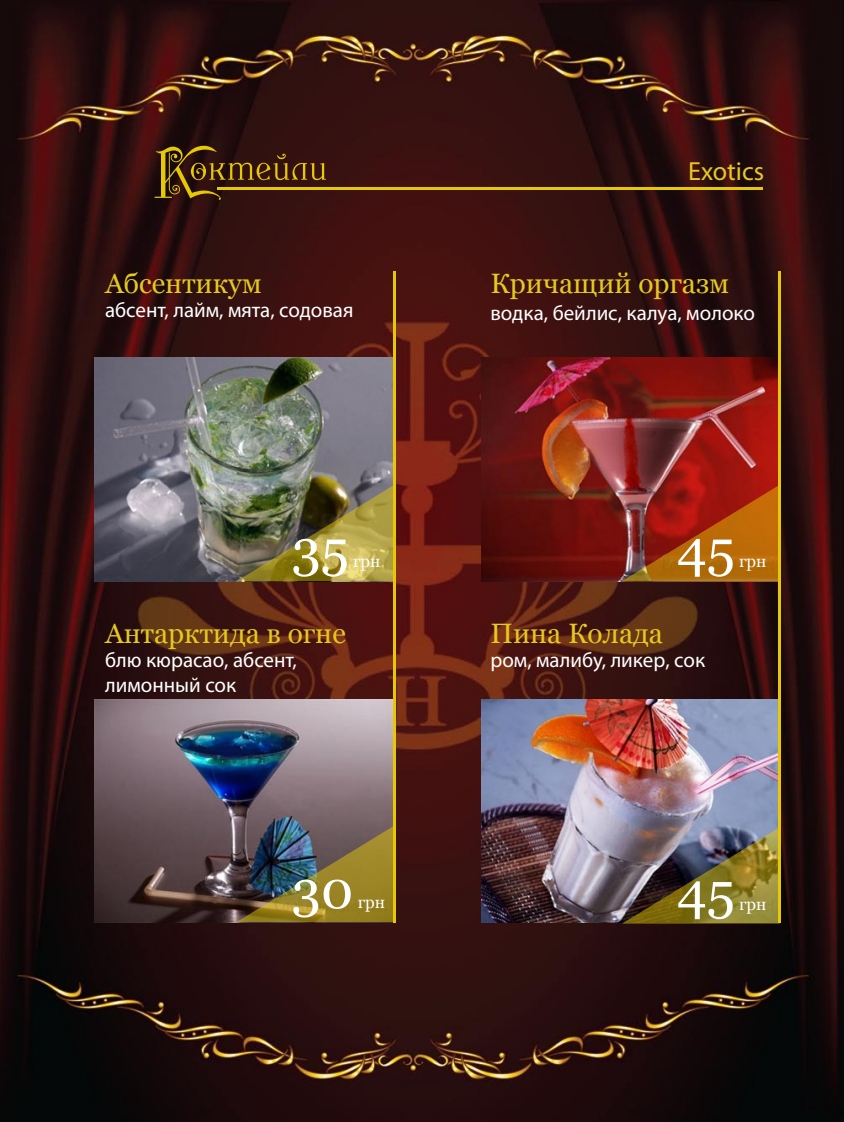
<style>
.page{position:relative;width:844px;height:1122px;background:#fff}
.page>*{position:absolute;margin:0;border:0;box-sizing:border-box;transform-origin:0 0}
.t1{font:59.5px "P22 Kilkenny Initial Cap";color:#e7c903}
.t2{font:52.85px "Georgia";color:#fff}
.t3{font:28px "Georgia";color:#e5c91f}
.t4{font:26.25px "Myriad Pro";color:#e6c91e}
.t5{font:21px/25.2px "Myriad Pro";color:#fff}
.t6{font:16.8px "Georgia";color:#fff}
</style>
<div class="page">
<img style="left:0;top:0;width:843px;height:1121px">
<hr style="left:217px;top:187px;width:546px;height:3px;background:#e7c903">
<img style="left:95px;top:358px;width:298px;height:223px">
<img style="left:236px;top:484px;width:157px;height:97px">
<img style="left:482px;top:358px;width:296px;height:223px">
<img style="left:621px;top:484px;width:157px;height:97px">
<img style="left:95px;top:699px;width:298px;height:223px">
<img style="left:236px;top:825px;width:157px;height:96px">
<img style="left:482px;top:699px;width:296px;height:223px">
<img style="left:621px;top:826px;width:158px;height:97px">
<hr style="left:393px;top:271px;width:2px;height:651px;background:#e7c903">
<hr style="left:778px;top:271px;width:2px;height:651px;background:#e7c903">
<h1 class="t1" style="left:154px;top:136px;width:175px">Коктейли</h1>
<p class="t4" style="left:688px;top:154px;width:78px">Exotics</p>
<h3 class="t3" style="left:105px;top:267px;width:158px">Абсентикум</h3>
<p class="t5" style="left:105px;top:297px;width:250px">абсент, лайм, мята, содовая</p>
<h3 class="t3" style="left:490px;top:267px;width:240px">Кричащий оргазм</h3>
<p class="t5" style="left:490px;top:300px;width:266px">водка, бейлис, калуа, молоко</p>
<h2 class="t2" style="left:291px;top:519px;width:59px">35</h2>
<p class="t6" style="left:353px;top:551px;width:29px">грн</p>
<h2 class="t2" style="left:677px;top:519px;width:59px">45</h2>
<p class="t6" style="left:739px;top:551px;width:29px">грн</p>
<h3 class="t3" style="left:105px;top:616px;width:242px">Антарктида в огне</h3>
<p class="t5" style="left:105px;top:646px;width:193px">блю кюрасао, абсент, лимонный сок</p>
<h3 class="t3" style="left:490px;top:617px;width:174px">Пина Колада</h3>
<p class="t5" style="left:490px;top:647px;width:216px">ром, малибу, ликер, сок</p>
<h2 class="t2" style="left:291px;top:859px;width:63px">30</h2>
<p class="t6" style="left:357px;top:892px;width:29px">грн</p>
<h2 class="t2" style="left:677px;top:861px;width:59px">45</h2>
<p class="t6" style="left:739px;top:894px;width:29px">грн</p>
</div>
